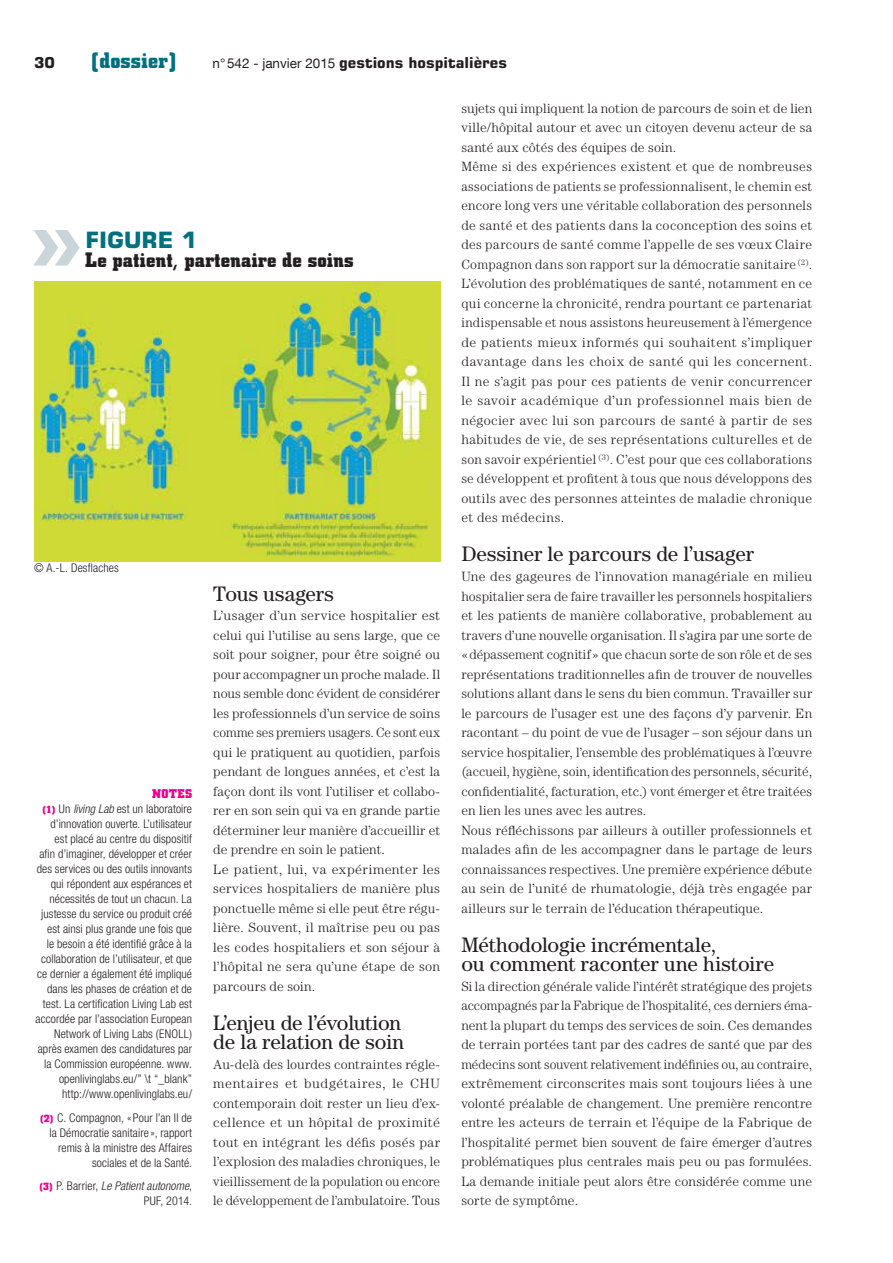
<style>
.page{position:relative;width:893px;height:1263px;background:#fff}
.page>*{position:absolute;margin:0;border:0;box-sizing:border-box;transform-origin:0 0}
.t1{font:700 120px "Square 721 BT";color:#cad5da}
.t2{font:700 22.5px "Square Slabserif 711 BT";color:#00707e}
.t3{font:700 22.5px "Square 721 BT";color:#00707e}
.t4{font:21px/19.5px "Century Std";letter-spacing:-.005em;color:#231f20}
.t5{font:700 21px "Square Slabserif 711 BT";color:#231f20}
.t6{font:700 15px "Square 721 BT";color:#231f20}
.t7{font:300 13.5px/19.5px "Century Std";letter-spacing:.02em;color:#231f20}
.t8{font:700 12.75px "Square Slabserif 711 BT";letter-spacing:.02em;color:#ec008c}
.t9{font:300 condensed 12px/15px "Helvetica Neue LT Com";letter-spacing:.01em;color:#231f20;text-align:right}
.s1{font-family:"Helvetica Neue LT Com";font-weight:400;font-size:13.5px}
.s2{font-family:"Square Slabserif 711 BT";font-weight:700;font-stretch:normal;font-size:10.5px;color:#ec008c}
.s3{font-style:italic}
</style>
<div class="page">
<img style="left:34px;top:281px;width:406px;height:280px">
<p class="t6" style="left:34px;top:53px;width:22px">30</p>
<h2 class="t2" style="left:90px;top:46px;width:90px">[dossier]</h2>
<p class="t6" style="left:213px;top:53px;width:296px"><span class="s1">n°542 - janvier 2015</span> gestions hospitalières</p>
<h1 class="t1" style="left:28px;top:163px;width:59px">»</h1>
<h2 class="t3" style="left:85px;top:226px;width:113px">figure 1</h2>
<h3 class="t5" style="left:85px;top:247px;width:270px">Le patient, partenaire de soins</h3>
<p class="t9" style="left:34px;top:560px;width:86px">© A.-L. Desflaches</p>
<p class="t8" style="left:152px;top:786px;width:40px">notes</p>
<p class="t9" style="left:35px;top:801px;width:158px"><span class="s2">(1)</span> Un <span class="s3">living Lab</span> est un laboratoire d’innovation ouverte. L’utilisateur est placé au centre du dispositif<br>afin d’imaginer, développer et créer des services ou des outils innovants qui répondent aux espérances et nécessités de tout un chacun. La justesse du service ou produit créé est ainsi plus grande une fois que<br>le besoin a été identifié grâce à la collaboration de l’utilisateur, et que ce dernier a également été impliqué dans les phases de création et de test. La certification Living Lab est accordée par l’association European Network of Living Labs (ENO LL) après examen des candidatures par la Commission européenne. www. openlivinglabs.eu/” \t “_blank” http://www.openlivinglabs.eu/</p>
<p class="t9" style="left:39px;top:1110px;width:154px"><span class="s2">(2)</span> C. Compagnon, « Pour l’an II de la Démocratie sanitaire », rapport remis à la ministre des Affaires sociales et de la Santé.</p>
<p class="t9" style="left:39px;top:1178px;width:155px"><span class="s2">(3)</span> P. Barrier, <span class="s3">Le Patient autonome</span>,<br>PUF, 2014.</p>
<h3 class="t4" style="left:213px;top:583px;width:122px">Tous usagers</h3>
<p class="t7" style="left:213px;top:605px;width:228px">L’usager d’un service hospitalier est celui qui l’utilise au sens large, que ce soit pour soigner, pour être soigné ou pour accompagner un proche malade. Il nous semble donc évident de considérer les professionnels d’un service de soins comme ses premiers usagers. Ce sont eux qui le pratiquent au quotidien, parfois pendant de longues années, et c’est la façon dont ils vont l’utiliser et collabo&shy;rer en son sein qui va en grande partie déterminer leur manière d’accueillir et de prendre en soin le patient.<br>Le patient, lui, va expérimenter les services hospitaliers de manière plus ponctuelle même si elle peut être régu&shy;lière. Souvent, il maîtrise peu ou pas les codes hospitaliers et son séjour à l’hôpital ne sera qu’une étape de son parcours de soin.</p>
<h3 class="t4" style="left:213px;top:1012px;width:192px">L’enjeu de l’évolution de la relation de soin</h3>
<p class="t7" style="left:213px;top:1054px;width:228px;text-align:justify">Au-delà des lourdes contraintes régle&shy;mentaires et budgétaires, le CHU contemporain doit rester un lieu d’ex&shy;cellence et un hôpital de proximité tout en intégrant les défis posés par l’explosion des maladies chroniques, le vieillissement de la population ou encore le développement de l’ambulatoire. Tous</p>
<p class="t7" style="left:461px;top:98px;width:352px">sujets qui impliquent la notion de parcours de soin et de lien ville/hôpital autour et avec un citoyen devenu acteur de sa santé aux côtés des équipes de soin.<br>Même si des expériences existent et que de nombreuses associations de patients se professionnalisent, le chemin est encore long vers une véritable collaboration des personnels de santé et des patients dans la coconception des soins et des parcours de santé comme l’appelle de ses vœux Claire Compagnon dans son rapport sur la démocratie sanitaire<sup>(2)</sup>.<br>L’évolution des problématiques de santé, notamment en ce qui concerne la chronicité, rendra pourtant ce partenariat indispensable et nous assistons heureusement à l’émergence de patients mieux informés qui souhaitent s’impliquer davantage dans les choix de santé qui les concernent.<br>Il ne s’agit pas pour ces patients de venir concurrencer le savoir académique d’un professionnel mais bien de négocier avec lui son parcours de santé à partir de ses habitudes de vie, de ses représentations culturelles et de son savoir expérientiel <sup>(3)</sup>. C’est pour que ces collaborations se développent et profitent à tous que nous développons des outils avec des personnes atteintes de maladie chronique et des médecins.</p>
<h3 class="t4" style="left:461px;top:544px;width:294px">Dessiner le parcours de l’usager</h3>
<p class="t7" style="left:461px;top:566px;width:352px">Une des gageures de l’innovation managériale en milieu hospitalier sera de faire travailler les personnels hospitaliers et les patients de manière collaborative, probablement au travers d’une nouvelle organisation. Il s’agira par une sorte de «dépassement cognitif» que chacun sorte de son rôle et de ses représentations traditionnelles afin de trouver de nouvelles solutions allant dans le sens du bien commun. Travailler sur le parcours de l’usager est une des façons d’y parvenir. En racontant – du point de vue de l’usager – son séjour dans un service hospitalier, l’ensemble des problématiques à l’œuvre (accueil, hygiène, soin, identification des personnels, sécurité, confidentialité, facturation, etc.) vont émerger et être traitées en lien les unes avec les autres.<br>Nous réfléchissons par ailleurs à outiller professionnels et malades afin de les accompagner dans le partage de leurs connaissances respectives. Une première expérience débute au sein de l’unité de rhumatologie, déjà très engagée par ailleurs sur le terrain de l’éducation thérapeutique.</p>
<h3 class="t4" style="left:461px;top:934px;width:314px">Méthodologie incrémentale,<br>ou comment raconter une histoire</h3>
<p class="t7" style="left:461px;top:976px;width:352px;text-align:justify">Si la direction générale valide l’intérêt stratégique des projets accompagnés par la Fabrique de l’hospitalité, ces derniers éma&shy;nent la plupart du temps des services de soin. Ces demandes de terrain portées tant par des cadres de santé que par des médecins sont souvent relativement indéfinies ou, au contraire, extrêmement circonscrites mais sont toujours liées à une volonté préalable de changement. Une première rencontre entre les acteurs de terrain et l’équipe de la Fabrique de l’hospitalité permet bien souvent de faire émerger d’autres problématiques plus centrales mais peu ou pas formulées.<br>La demande initiale peut alors être considérée comme une sorte de symptôme.</p>
</div>
